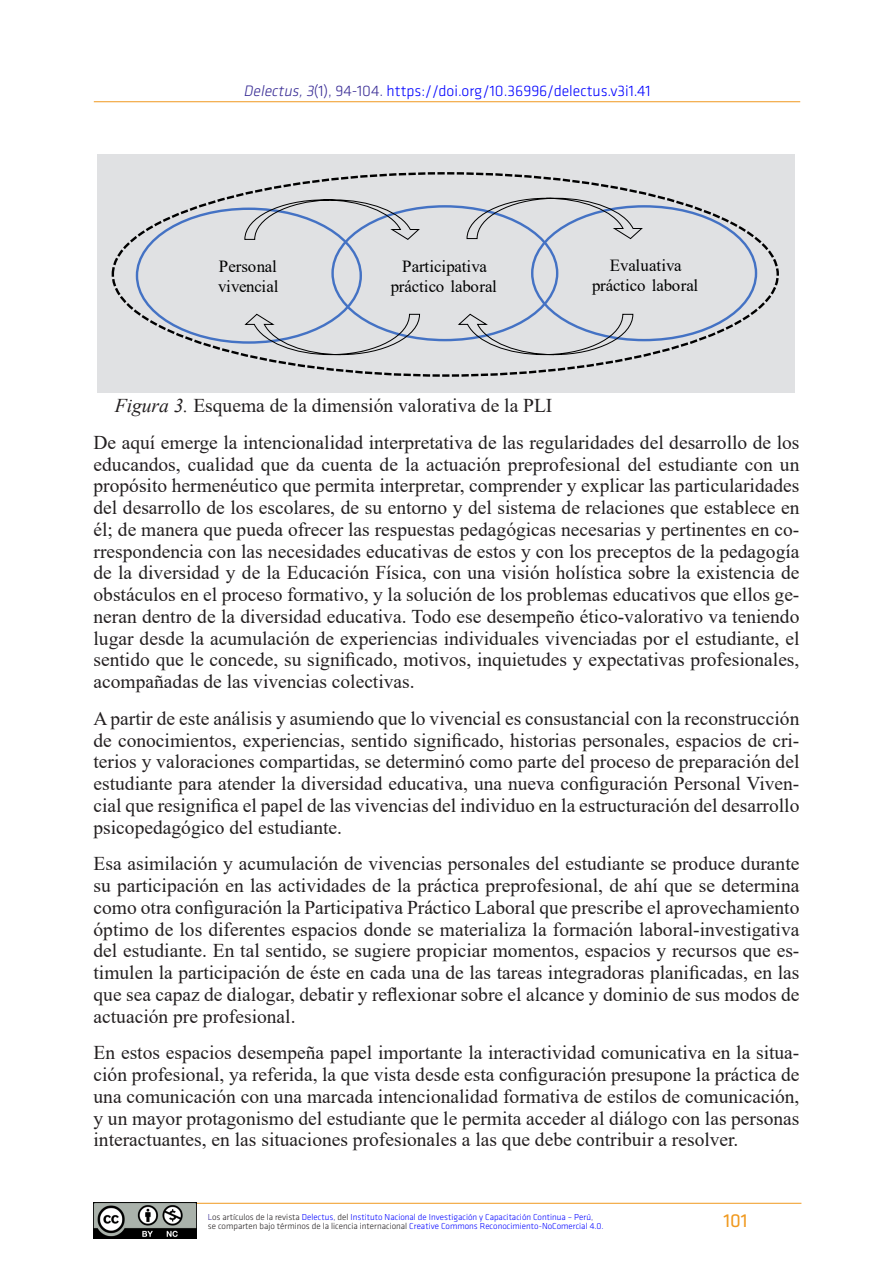
<style>
.page{position:relative;width:893px;height:1263px;background:#fff}
.page>*{position:absolute;margin:0;border:0;box-sizing:border-box;transform-origin:0 0}
.t1{font:19.5px/21.8px "Times New Roman";color:#231f20;text-align:justify}
.t2{font:19.5px "Klavika";color:#f0991f}
.t3{font:16.95px/20.1px "Times New Roman";letter-spacing:-.015em;color:#000;text-align:center}
.t4{font:300 15.75px "Klavika";color:#00f}
.t5{font:300 9px/9px "Klavika";color:#00f}
.s1{font-style:italic;color:#392c95}
.s2{color:#392c95}
.s3{font-style:italic}
.s4{color:#3a2e94}
.s5{color:#231f20}
</style>
<div class="page">
<hr style="left:0;top:1203px;width:801px;height:1px;background:#f0991f">
<hr style="left:94px;top:101px;width:706px;height:1px;background:#f0991f">
<svg style="left:0;top:1202px;width:94px;height:3px"></svg>
<img style="left:94px;top:1202px;width:103px;height:36px">
<div style="left:98px;top:154px;width:697px;height:238px;background:#e0e1e3"></div>
<svg style="left:244px;top:199px;width:177px;height:41px"></svg>
<svg style="left:466px;top:197px;width:178px;height:43px"></svg>
<svg style="left:457px;top:313px;width:177px;height:42px"></svg>
<svg style="left:244px;top:313px;width:176px;height:42px"></svg>
<p class="t4" style="left:244px;top:83px;width:408px"><span class="s1">Delectus,3</span><span class="s2">(1), 94-104.</span> https://doi.org/10.36996/delectus.v3i1.41</p>
<p class="t3" style="left:218px;top:256px;width:62px;text-align:left">Personal vivencial</p>
<p class="t3" style="left:391px;top:255px;width:108px">Participativa práctico laboral</p>
<p class="t3" style="left:592px;top:254px;width:108px">Evaluativa práctico laboral</p>
<p class="t1" style="left:115px;top:394px;width:439px"><span class="s3">Figura 3.</span> Esquema de la dimensión valorativa de la PLI</p>
<p class="t1" style="left:94px;top:431px;width:707px">De aquí emerge la intencionalidad interpretativa de las regularidades del desarrollo de los educandos, cualidad que da cuenta de la actuación preprofesional del estudiante con un propósito hermenéutico que permita interpretar, comprender y explicar las particularidades del desarrollo de los escolares, de su entorno y del sistema de relaciones que establece en él; de manera que pueda ofrecer las respuestas pedagógicas necesarias y pertinentes en co&shy;rrespondencia con las necesidades educativas de estos y con los preceptos de la pedagogía de la diversidad y de la Educación Física, con una visión holística sobre la existencia de obstáculos en el proceso formativo, y la solución de los problemas educativos que ellos ge&shy;neran dentro de la diversidad educativa. Todo ese desempeño ético-valorativo va teniendo lugar desde la acumulación de experiencias individuales vivenciadas por el estudiante, el sentido que le concede, su significado, motivos, inquietudes y expectativas profesionales, acompañadas de las vivencias colectivas.</p>
<p class="t1" style="left:94px;top:707px;width:707px">A partir de este análisis y asumiendo que lo vivencial es consustancial con la reconstrucción de conocimientos, experiencias, sentido significado, historias personales, espacios de cri&shy;terios y valoraciones compartidas, se determinó como parte del proceso de preparación del estudiante para atender la diversidad educativa, una nueva configuración Personal Viven&shy;cial que resignifica el papel de las vivencias del individuo en la estructuración del desarrollo psicopedagógico del estudiante.</p>
<p class="t1" style="left:94px;top:852px;width:707px">Esa asimilación y acumulación de vivencias personales del estudiante se produce durante su participación en las actividades de la práctica preprofesional, de ahí que se determina como otra configuración la Participativa Práctico Laboral que prescribe el aprovechamiento óptimo de los diferentes espacios donde se materializa la formación laboral-investigativa del estudiante. En tal sentido, se sugiere propiciar momentos, espacios y recursos que es&shy;timulen la participación de éste en cada una de las tareas integradoras planificadas, en las que sea capaz de dialogar, debatir y reflexionar sobre el alcance y dominio de sus modos de actuación pre profesional.</p>
<p class="t1" style="left:94px;top:1041px;width:707px">En estos espacios desempeña papel importante la interactividad comunicativa en la situa&shy;ción profesional, ya referida, la que vista desde esta configuración presupone la práctica de una comunicación con una marcada intencionalidad formativa de estilos de comunicación, y un mayor protagonismo del estudiante que le permita acceder al diálogo con las personas interactuantes, en las situaciones profesionales a las que debe contribuir a resolver.</p>
<p class="t5" style="left:208px;top:1212px;width:397px"><span class="s4">L</span><span class="s5">os artículos de la revista</span> Delectus<span class="s4">,</span> <span class="s5">del</span> Instituto Nacional de Investigación y Capacitación Continua – Perú<span class="s4">,<br></span><span class="s5">se comparten bajo términos de la licencia internacional</span> Creative Commons Reconocimiento-NoComercial 4.0.</p>
<p class="t2" style="left:723px;top:1209px;width:26px">101</p>
</div>
